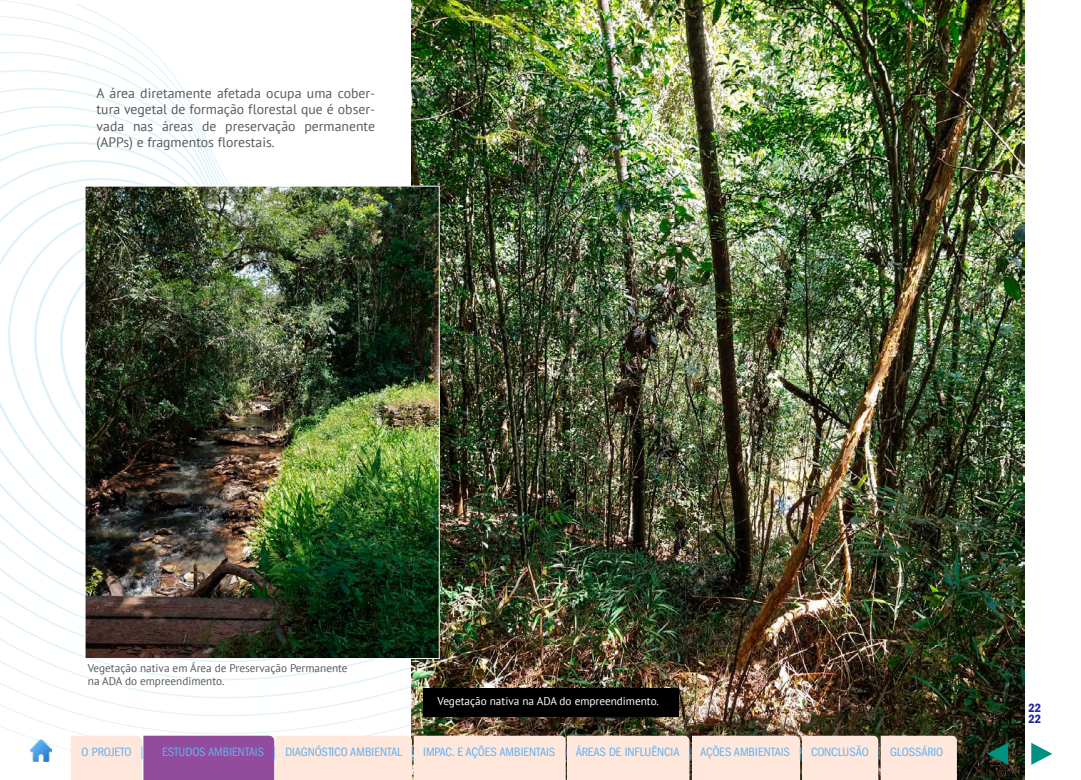
<style>
.page{position:relative;width:1081px;height:780px;background:#fff}
.page>*{position:absolute;margin:0;border:0;box-sizing:border-box;transform-origin:0 0}
.t1{font:13.75px/16.5px "PT Sans";color:#58595b;text-align:justify}
.t2{font:condensed 12.5px "Franklin Gothic LT Pro";color:#60b2f4}
.t3{font:12.5px "Franklin Gothic LT Pro Cn Dm";color:#1e2695}
.t4{font:11.25px/13.5px "PT Sans";color:#58595b}
.t5{font:11.25px "PT Sans";color:#fff}
.s1{font-family:"Myriad Pro"}
</style>
<div class="page">
<svg style="left:8px;top:212px;width:77px;height:326px"></svg>
<svg style="left:34px;top:230px;width:51px;height:290px"></svg>
<svg style="left:60px;top:248px;width:25px;height:254px"></svg>
<img style="left:411px;top:0;width:613px;height:780px">
<img style="left:87px;top:188px;width:351px;height:469px">
<div style="left:423px;top:688px;width:255px;height:28px;background:#000"></div>
<img style="left:30px;top:739px;width:22px;height:22px">
<svg style="left:1031px;top:742px;width:21px;height:22px"></svg>
<svg style="left:987px;top:742px;width:21px;height:22px"></svg>
<svg style="left:71px;top:735px;width:886px;height:45px;background:#ebccce"></svg>
<p class="t1" style="left:97px;top:84px;width:280px">A área diretamente afetada ocupa uma cober&shy;tura vegetal de formação florestal que é obser&shy;vada nas áreas de preservação permanente (APPs) e fragmentos florestais.</p>
<p class="t4" style="left:88px;top:660px;width:261px">Vegetação nativa em Área de Preservação Permanente na ADA do empreendimento.</p>
<p class="t5" style="left:438px;top:694px;width:223px">Vegetação nativa na ADA do empreendimento.</p>
<p class="t2" style="left:82px;top:744px;width:63px">O PROJETO <span class="s1">|</span></p>
<p class="t2" style="left:162px;top:744px;width:783px">ESTUDOS AMBIENTAIS <span class="s1">|</span> DIAGNÓSTICO AMBIENTAL <span class="s1">|</span> IMPAC. E AÇÕES AMBIENTAIS <span class="s1">|</span> ÁREAS DE INFLUÊNCIA <span class="s1">|</span> AÇÕES AMBIENTAIS <span class="s1">|</span> CONCLUSÃO <span class="s1">|</span> GLOSSÁRIO</p>
<p class="t3" style="left:1028px;top:700px;width:14px">22</p>
<p class="t3" style="left:1028px;top:712px;width:14px">22</p>
</div>
